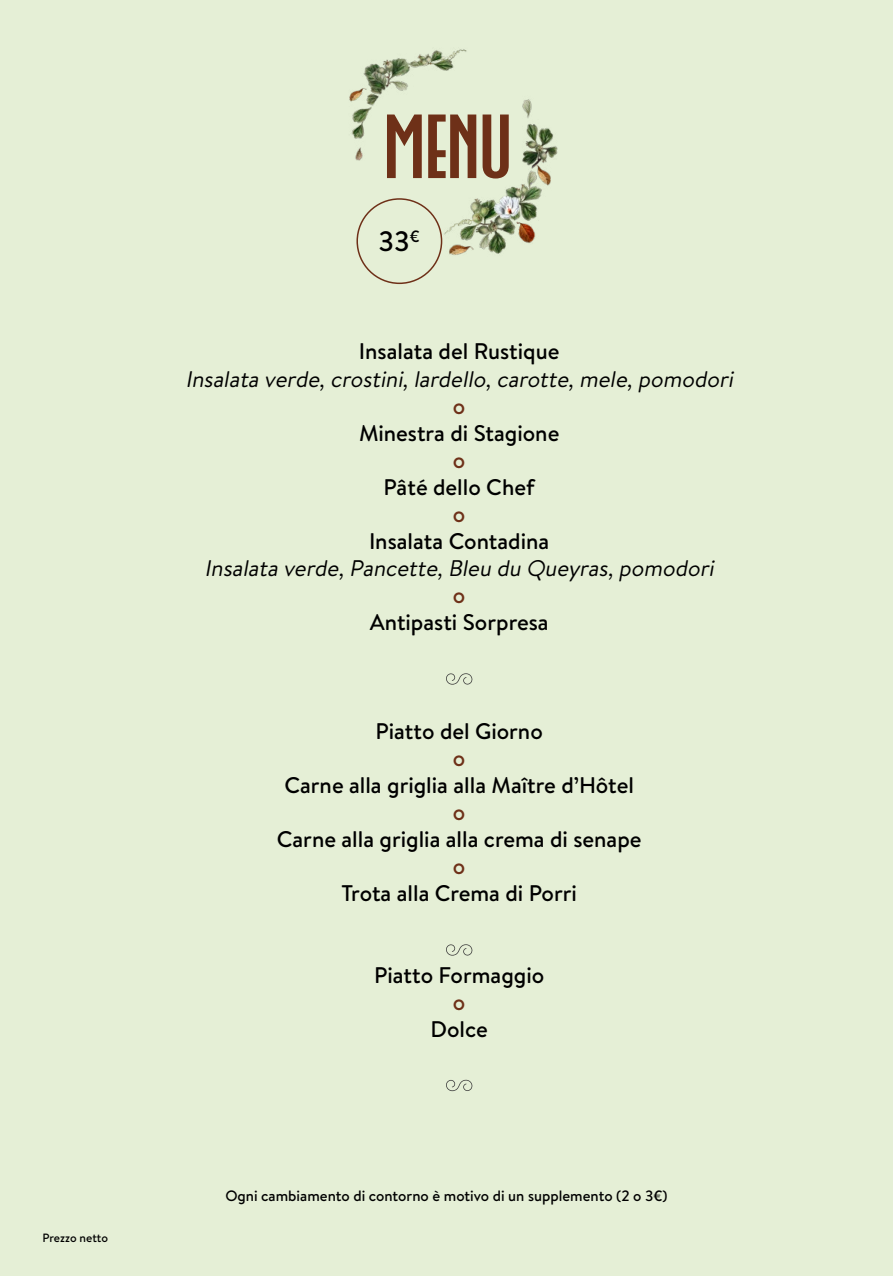
<style>
.page{position:relative;width:893px;height:1276px;background:#e5efd6}
.page>*{position:absolute;margin:0;border:0;box-sizing:border-box;transform-origin:0 0}
.t1{font:90.75px "Decohead FREE Regular";color:#6e3018}
.t2{font:500 28.05px "Brandon Text";color:#000}
.t3{font:500 22.65px "Brandon Text";color:#000}
.t4{font:italic 22.65px "Brandon Text";color:#000}
.t5{font:500 22.65px "Brandon Text";color:#6e3018}
.t6{font:500 15px "Brandon Text";color:#000}
.t7{font:500 12px "Brandon Text";color:#000}
</style>
<div class="page">
<img style="left:349px;top:49px;width:209px;height:226px">
<div style="left:356px;top:198px;width:86px;height:86px;border:2px solid #6e3018;border-radius:50%"></div>
<svg style="left:446px;top:673px;width:26px;height:12px"></svg>
<svg style="left:446px;top:944px;width:26px;height:12px"></svg>
<svg style="left:446px;top:1079px;width:26px;height:12px"></svg>
<p class="t7" style="left:43px;top:1229px;width:67px">Prezzo netto</p>
<h1 class="t1" style="left:384px;top:94px;width:129px">MENU</h1>
<p class="t2" style="left:378px;top:222px;width:43px">33<sup>€</sup></p>
<p class="t3" style="left:359px;top:336px;width:202px">Insalata del Rustique</p>
<p class="t4" style="left:185px;top:363px;width:554px">Insalata verde,crostini,lardello,carotte,mele,pomodori</p>
<p class="t5" style="left:453px;top:390px;width:14px">o</p>
<p class="t3" style="left:359px;top:417px;width:202px">Minestra di Stagione</p>
<p class="t5" style="left:453px;top:444px;width:14px">o</p>
<p class="t3" style="left:384px;top:471px;width:153px">Pâté dello Chef</p>
<p class="t5" style="left:453px;top:498px;width:14px">o</p>
<p class="t3" style="left:369px;top:526px;width:182px">Insalata Contadina</p>
<p class="t4" style="left:205px;top:553px;width:516px">Insalata verde,Pancette,Bleu du Queyras,pomodori</p>
<p class="t5" style="left:453px;top:580px;width:14px">o</p>
<p class="t3" style="left:370px;top:607px;width:180px">Antipasti Sorpresa</p>
<p class="t3" style="left:375px;top:715px;width:169px">Piatto del Giorno</p>
<p class="t5" style="left:453px;top:742px;width:14px">o</p>
<p class="t3" style="left:284px;top:769px;width:351px">Carne alla griglia alla Maître d’Hôtel</p>
<p class="t5" style="left:453px;top:796px;width:14px">o</p>
<p class="t3" style="left:277px;top:824px;width:366px">Carne alla griglia alla crema di senape</p>
<p class="t5" style="left:453px;top:851px;width:14px">o</p>
<p class="t3" style="left:341px;top:878px;width:237px">Trota alla Crema di Porri</p>
<p class="t3" style="left:374px;top:959px;width:172px">Piatto Formaggio</p>
<p class="t5" style="left:453px;top:986px;width:14px">o</p>
<p class="t3" style="left:431px;top:1013px;width:59px">Dolce</p>
<p class="t6" style="left:225px;top:1185px;width:444px">Ogni cambiamento di contorno è motivo di un supplemento (2 o 3€)</p>
</div>
